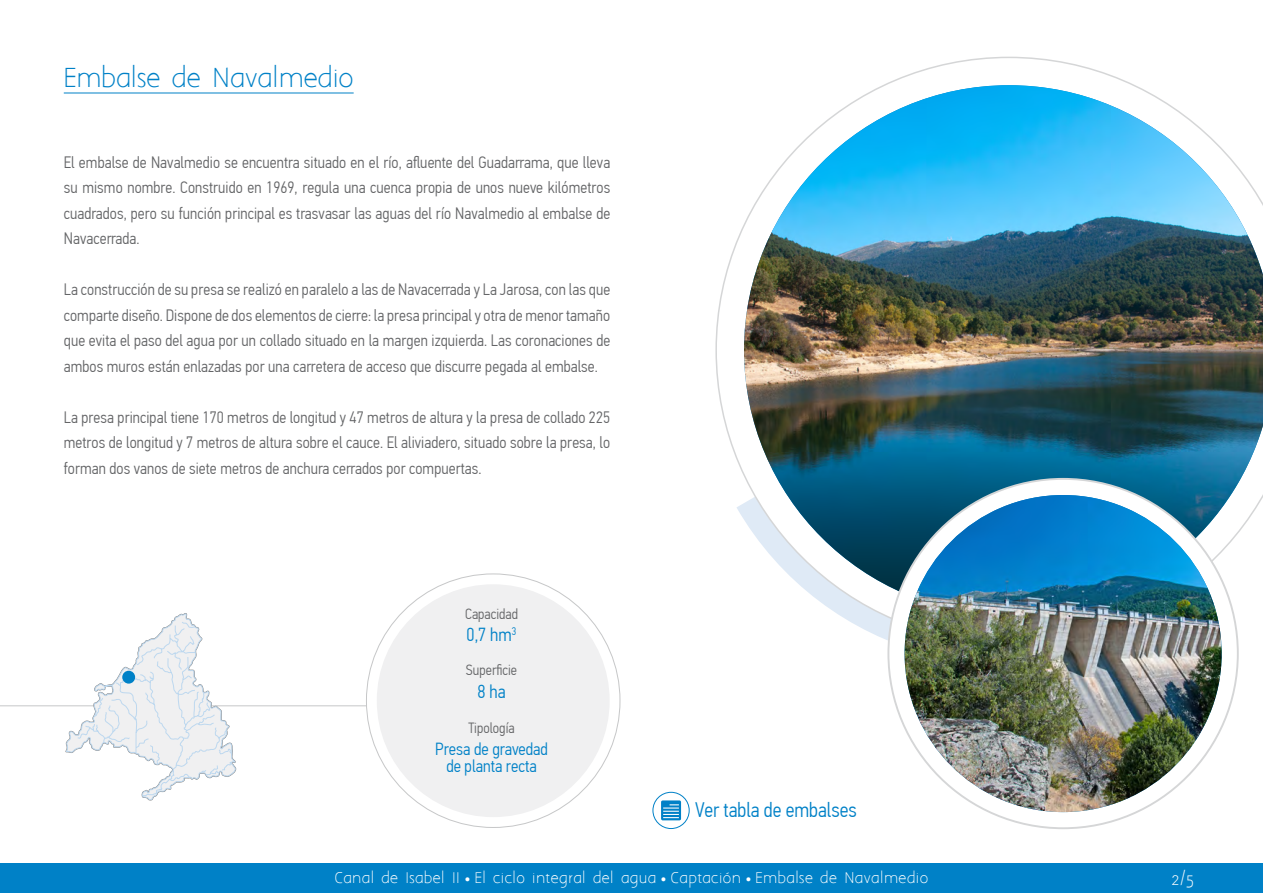
<style>
.page{position:relative;width:1263px;height:893px;background:#fff}
.page>*{position:absolute;margin:0;border:0;box-sizing:border-box;transform-origin:0 0}
.t1{font:24px "Aaargh Normal";color:#0081c7}
.t2{font:300 21px "PF Din Text Cond Pro";color:#0081c7}
.t3{font:300 18.9px "PF Din Text Cond Pro";color:#0081c7}
.t4{font:300 17.55px/17.5px "PF Din Text Cond Pro";color:#0081c7;text-align:center}
.t5{font:300 16.5px/25.5px "PF Din Text Cond Pro";letter-spacing:.005em;color:#646567;text-align:justify}
.t6{font:16.5px "Aaargh Normal";color:#fff}
.t7{font:300 14.85px "PF Din Text Cond Pro";color:#646567}
.t8{font:13.5px "Aaargh Normal";letter-spacing:.035em;color:#fff}
.s1{font-family:"PF Din Text Pro";font-weight:500}
</style>
<div class="page">
<div style="left:0;top:863px;width:1263px;height:30px;background:#0081c7"></div>
<hr style="left:64px;top:93px;width:290px;height:1px;background:#0081c7">
<svg style="left:715px;top:57px;width:523px;height:583px"></svg>
<img style="left:744px;top:85px;width:519px;height:530px">
<div style="left:888px;top:479px;width:350px;height:349px;background:#fff;border-radius:50%"></div>
<img style="left:904px;top:495px;width:318px;height:317px;border-radius:159px">
<div style="left:377px;top:584px;width:233px;height:233px;background:#f0f0f1;border-radius:50%"></div>
<hr style="left:0;top:705px;width:366px;height:1px;background:#c6c7c8">
<svg style="left:65px;top:613px;width:171px;height:188px"></svg>
<div style="left:122px;top:671px;width:13px;height:13px;background:#0081c7;border-radius:50%"></div>
<svg style="left:653px;top:792px;width:36px;height:36px"></svg>
<div style="left:653px;top:792px;width:36px;height:37px;border:1px solid #0081c7;border-radius:50%"></div>
<svg style="left:661px;top:800px;width:20px;height:20px"></svg>
<svg style="left:663px;top:804px;width:16px;height:14px"></svg>
<h1 class="t1" style="left:64px;top:64px;width:291px">Embalse de Navalmedio</h1>
<p class="t5" style="left:64px;top:149px;width:548px">El embalse de Navalmedio se encuentra situado en el río, afluente del Guadarrama, que lleva su mismo nombre. Construido en 1969, regula una cuenca propia de unos nueve kilómetros cuadrados, pero su función principal es trasvasar las aguas del río Navalmedio al embalse de Navacerrada.</p>
<p class="t5" style="left:64px;top:277px;width:548px">La construcción de su presa se realizó en paralelo a las de Navacerrada y La Jarosa, con las que comparte diseño. Dispone de dos elementos de cierre: la presa principal y otra de menor tamaño que evita el paso del agua por un collado situado en la margen izquierda. Las coronaciones de ambos muros están enlazadas por una carretera de acceso que discurre pegada al embalse.</p>
<p class="t5" style="left:64px;top:404px;width:548px">La presa principal tiene 170 metros de longitud y 47 metros de altura y la presa de collado 225 metros de longitud y 7 metros de altura sobre el cauce. El aliviadero, situado sobre la presa, lo forman dos vanos de siete metros de anchura cerrados por compuertas.</p>
<p class="t7" style="left:465px;top:605px;width:54px">Capacidad</p>
<p class="t3" style="left:467px;top:624px;width:51px">0,7 hm<sup>3</sup></p>
<p class="t7" style="left:466px;top:661px;width:53px">Superficie</p>
<p class="t3" style="left:477px;top:680px;width:30px">8 ha</p>
<p class="t7" style="left:468px;top:720px;width:48px">Tipología</p>
<p class="t4" style="left:435px;top:740px;width:114px">Presa de gravedad de planta recta</p>
<p class="t2" style="left:695px;top:798px;width:163px">Ver tabla de embalses</p>
<p class="t8" style="left:335px;top:870px;width:595px">Canal de Isabel II <span class="s1">•</span> El ciclo integral del agua <span class="s1">•</span> Captación <span class="s1">•</span> Embalse de Navalmedio</p>
<p class="t6" style="left:1171px;top:869px;width:24px">2/5</p>
</div>
